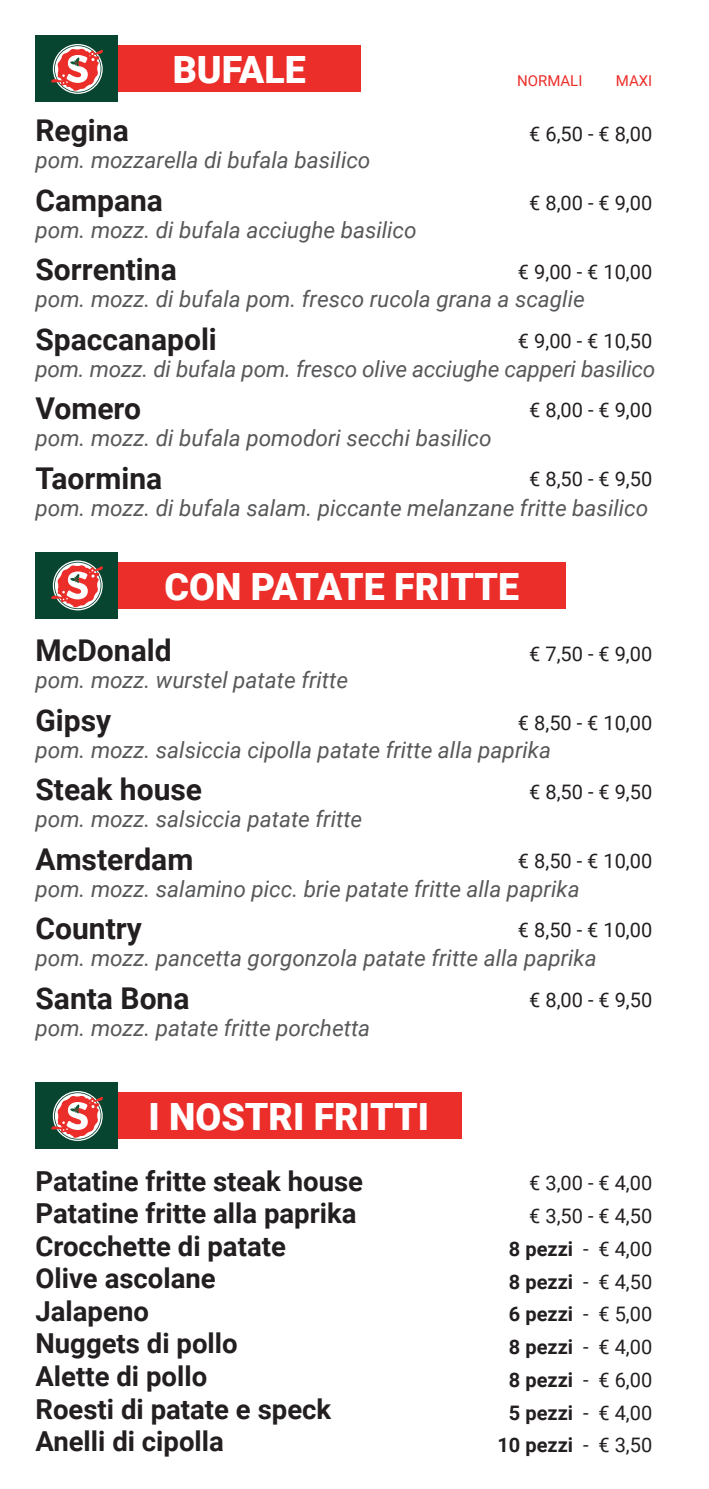
<style>
.page{position:relative;width:709px;height:1489px;background:#fff}
.page>*{position:absolute;margin:0;border:0;box-sizing:border-box;transform-origin:0 0}
.t1{font:900 37.5px "Roboto";color:#fff}
.t2{font:700 30px "Roboto";color:#231f20}
.t3{font:700 27.5px/32.5px "Roboto";color:#231f20}
.t4{font:italic 22.5px "Roboto";color:#57585a}
.t5{font:20px/32.8px "Roboto";color:#231f20;text-align:right}
.t6{font:15px "Roboto";color:#eb2e2a}
.s1{font-weight:700}
</style>
<div class="page">
<div style="left:35px;top:46px;width:325px;height:46px;background:#eb2e29"></div>
<div style="left:35px;top:562px;width:531px;height:46px;background:#eb2e29"></div>
<div style="left:35px;top:1092px;width:426px;height:47px;background:#eb2e29"></div>
<div style="left:35px;top:35px;width:83px;height:67px;background:#074531"></div>
<div style="left:53px;top:44px;width:50px;height:50px;border:1px solid #fff;border-radius:50%"></div>
<svg style="left:51px;top:48px;width:52px;height:43px;background:#bf7b74"></svg>
<div style="left:35px;top:552px;width:83px;height:67px;background:#074531"></div>
<div style="left:53px;top:560px;width:50px;height:50px;border:1px solid #fff;border-radius:50%"></div>
<svg style="left:55px;top:562px;width:46px;height:46px"></svg>
<svg style="left:51px;top:565px;width:52px;height:42px;background:#c17a73"></svg>
<div style="left:35px;top:1082px;width:83px;height:67px;background:#074531"></div>
<div style="left:53px;top:1090px;width:50px;height:50px;border:1px solid #fff;border-radius:50%"></div>
<svg style="left:51px;top:1095px;width:52px;height:42px;background:#c17a74"></svg>
<p class="t1" style="left:173px;top:44px;width:135px">BUFALE</p>
<p class="t6" style="left:517px;top:70px;width:67px">NORMALI</p>
<p class="t6" style="left:616px;top:70px;width:38px">MAXI</p>
<p class="t2" style="left:35px;top:109px;width:95px">Regina</p>
<p class="t4" style="left:35px;top:144px;width:336px">pom. mozzarella di bufala basilico</p>
<p class="t2" style="left:35px;top:179px;width:129px">Campana</p>
<p class="t4" style="left:35px;top:214px;width:383px">pom. mozz. di bufala acciughe basilico</p>
<p class="t2" style="left:35px;top:248px;width:143px">Sorrentina</p>
<p class="t4" style="left:35px;top:283px;width:551px">pom. mozz. di bufala pom. fresco rucola grana a scaglie</p>
<p class="t2" style="left:35px;top:318px;width:183px">Spaccanapoli</p>
<p class="t4" style="left:35px;top:353px;width:621px">pom. mozz. di bufala pom. fresco olive acciughe capperi basilico</p>
<p class="t2" style="left:35px;top:387px;width:107px">Vomero</p>
<p class="t4" style="left:35px;top:422px;width:458px">pom. mozz. di bufala pomodori secchi basilico</p>
<p class="t2" style="left:35px;top:457px;width:128px">Taormina</p>
<p class="t4" style="left:35px;top:492px;width:614px">pom. mozz. di bufala salam. piccante melanzane fritte basilico</p>
<p class="t5" style="left:529px;top:117px;width:125px">€ 6,50 - € 8,00</p>
<p class="t5" style="left:529px;top:186px;width:125px">€ 8,00 - € 9,00</p>
<p class="t5" style="left:518px;top:255px;width:136px">€ 9,00 - € 10,00</p>
<p class="t5" style="left:518px;top:324px;width:136px">€ 9,00 - € 10,50</p>
<p class="t5" style="left:529px;top:393px;width:125px">€ 8,00 - € 9,00</p>
<p class="t5" style="left:529px;top:462px;width:125px">€ 8,50 - € 9,50</p>
<p class="t1" style="left:165px;top:560px;width:356px">CON PATATE FRITTE</p>
<p class="t2" style="left:35px;top:629px;width:138px">McDonald</p>
<p class="t4" style="left:35px;top:664px;width:314px">pom. mozz. wurstel patate fritte</p>
<p class="t2" style="left:35px;top:699px;width:77px">Gipsy</p>
<p class="t4" style="left:35px;top:734px;width:517px">pom. mozz. salsiccia cipolla patate fritte alla paprika</p>
<p class="t2" style="left:35px;top:768px;width:168px">Steak house</p>
<p class="t4" style="left:35px;top:803px;width:328px">pom. mozz. salsiccia patate fritte</p>
<p class="t2" style="left:35px;top:838px;width:159px">Amsterdam</p>
<p class="t4" style="left:35px;top:873px;width:545px">pom. mozz. salamino picc. brie patate fritte alla paprika</p>
<p class="t2" style="left:35px;top:907px;width:108px">Country</p>
<p class="t4" style="left:35px;top:942px;width:563px">pom. mozz. pancetta gorgonzola patate fritte alla paprika</p>
<p class="t2" style="left:35px;top:977px;width:155px">Santa Bona</p>
<p class="t4" style="left:35px;top:1012px;width:336px">pom. mozz. patate fritte porchetta</p>
<p class="t5" style="left:529px;top:637px;width:125px">€ 7,50 - € 9,00</p>
<p class="t5" style="left:518px;top:706px;width:136px">€ 8,50 - € 10,00</p>
<p class="t5" style="left:529px;top:775px;width:125px">€ 8,50 - € 9,50</p>
<p class="t5" style="left:518px;top:844px;width:136px">€ 8,50 - € 10,00</p>
<p class="t5" style="left:518px;top:913px;width:136px">€ 8,50 - € 10,00</p>
<p class="t5" style="left:529px;top:982px;width:125px">€ 8,00 - € 9,50</p>
<p class="t1" style="left:148px;top:1090px;width:282px">I NOSTRI FRITTI</p>
<p class="t3" style="left:35px;top:1163px;width:329px">Patatine fritte steak house<br>Patatine fritte alla paprika<br>Crocchette di patate<br>Olive ascolane<br>Jalapeno<br>Nuggets di pollo<br>Alette di pollo<br>Roesti di patate e speck<br>Anelli di cipolla</p>
<p class="t5" style="left:497px;top:1166px;width:156px">€ 3,00 - € 4,00<br>€ 3,50 - € 4,50<br><span class="s1">8 pezzi</span> - € 4,00<br><span class="s1">8 pezzi</span> - € 4,50<br><span class="s1">6 pezzi</span> - € 5,00<br><span class="s1">8 pezzi</span> - € 4,00<br><span class="s1">8 pezzi</span> - € 6,00<br><span class="s1">5 pezzi</span> - € 4,00<br><span class="s1">10 pezzi</span> - € 3,50</p>
</div>
